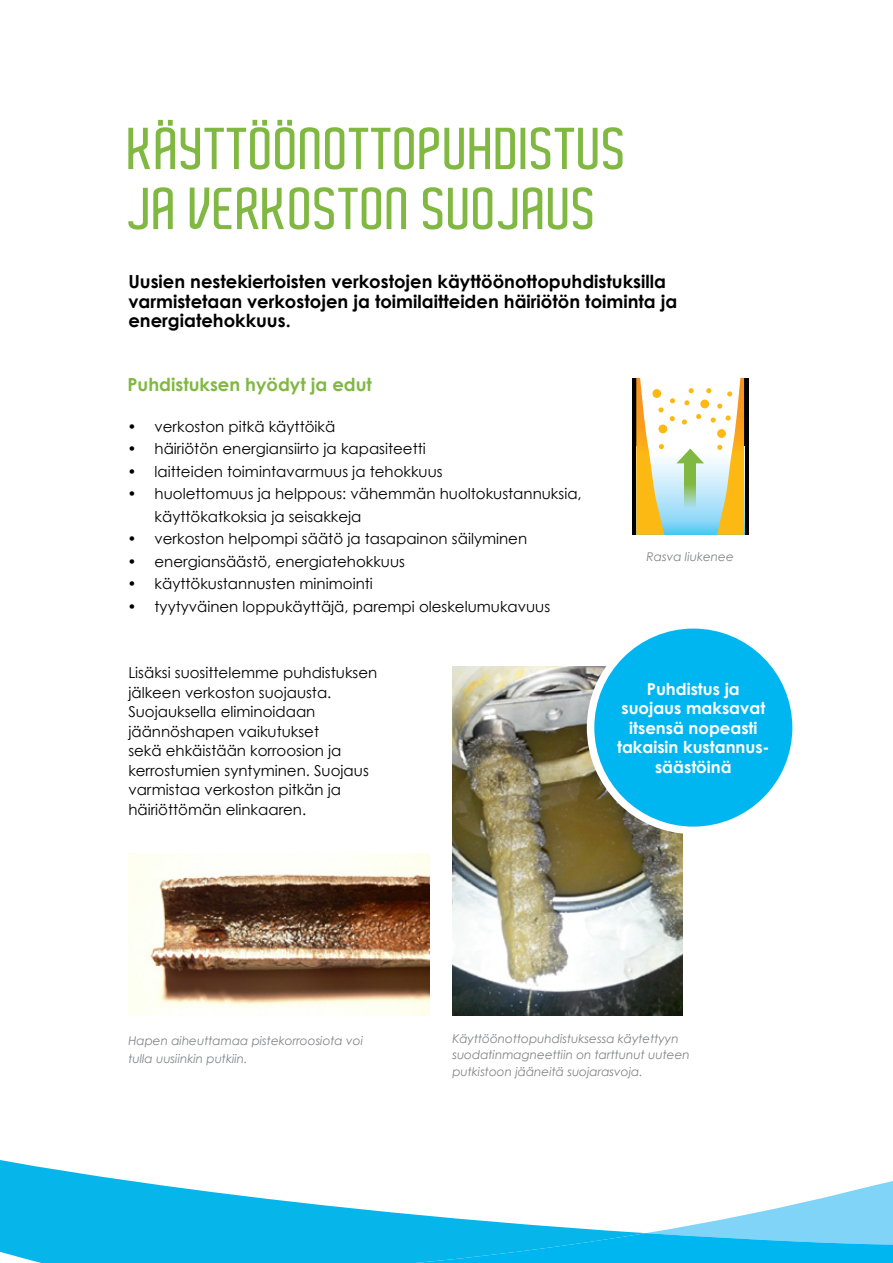
<style>
.page{position:relative;width:893px;height:1263px;background:#fff}
.page>*{position:absolute;margin:0;border:0;box-sizing:border-box;transform-origin:0 0}
.t1{font:600 57px/60px "Aldo";color:#80b842}
.t2{font:700 18px/19.5px "Century Gothic";color:#000}
.t3{font:700 18px "Century Gothic";color:#80b842}
.t4{font:700 16.5px/19.5px "Century Gothic";color:#fff;text-align:center}
.t5{font:15px/19.5px "Century Gothic";color:#000}
.t6{font:italic 12px/16.5px "Century Gothic";color:#808285}
</style>
<div class="page">
<svg style="left:0;top:1160px;width:114px;height:103px;background:#22bdec"></svg>
<svg style="left:112px;top:1186px;width:781px;height:77px;fill:#06b6f1"></svg>
<svg style="left:190px;top:188px;width:19px;height:41px"></svg>
<svg style="left:744px;top:378px;width:4px;height:157px"></svg>
<hr style="left:632px;top:378px;width:4px;height:157px;background:#000">
<svg style="left:636px;top:378px;width:108px;height:157px"></svg>
<img style="left:452px;top:666px;width:231px;height:349px">
<img style="left:128px;top:854px;width:301px;height:161px">
<div style="left:591px;top:625px;width:205px;height:205px;background:#00b6f1;border-radius:50%"></div>
<div style="left:587px;top:621px;width:213px;height:213px;border:8px solid #fff;border-radius:50%"></div>
<h1 class="t1" style="left:128px;top:119px;width:501px">KÄYTTÖÖNOTTOPUHDISTUS<br>JA ERKOSTON SUOJAUS</h1>
<p class="t2" style="left:128px;top:271px;width:550px">Uusien nestekiertoisten verkostojen käyttöönottopuhdistuksilla varmistetaan verkostojen ja toimilaitteiden häiriötön toiminta ja energiatehokkuus.</p>
<p class="t3" style="left:128px;top:373px;width:246px">Puhdistuksen hyödyt ja edut</p>
<p class="t5" style="left:128px;top:416px;width:209px">• verkoston pitkä käyttöikä</p>
<p class="t5" style="left:128px;top:439px;width:300px">• häiriötön energiansiirto ja kapasiteetti</p>
<p class="t5" style="left:128px;top:461px;width:317px">• laitteiden toimintavarmuus ja tehokkuus</p>
<p class="t5" style="left:155px;top:482px;width:429px;line-height:22.5px;text-indent:-27px">• huolettomuus ja helppous: vähemmän huoltokustannuksia, käyttökatkoksia ja seisakkeja</p>
<p class="t5" style="left:128px;top:529px;width:401px">• verkoston helpompi säätö ja tasapainon säilyminen</p>
<p class="t5" style="left:128px;top:551px;width:279px">• energiansäästö, energiatehokkuus</p>
<p class="t5" style="left:128px;top:574px;width:247px">• käyttökustannusten minimointi</p>
<p class="t5" style="left:128px;top:596px;width:424px">• tyytyväinen loppukäyttäjä, parempi oleskelumukavuus</p>
<p class="t5" style="left:128px;top:663px;width:250px">Lisäksi suosittelemme puhdistuksen jälkeen verkoston suojausta.<br>Suojauksella eliminoidaan jäännöshapen vaikutukset<br>sekä ehkäistään korroosion ja kerrostumien syntyminen. Suojaus varmistaa verkoston pitkän ja häiriöttömän elinkaaren.</p>
<p class="t6" style="left:647px;top:548px;width:89px">Rasva liukenee</p>
<p class="t4" style="left:617px;top:679px;width:154px">Puhdistus ja suojaus maksavat itsensä nopeasti takaisin kustannus&shy;säästöinä</p>
<p class="t6" style="left:128px;top:1032px;width:236px;line-height:18px">Hapen aiheuttamaa pistekorroosiota voi tulla uusiinkin putkiin.</p>
<p class="t6" style="left:452px;top:1030px;width:239px">Käyttöönottopuhdistuksessa käytettyyn suodatinmagneettiin on tarttunut uuteen putkistoon jääneitä suojarasvoja.</p>
</div>
